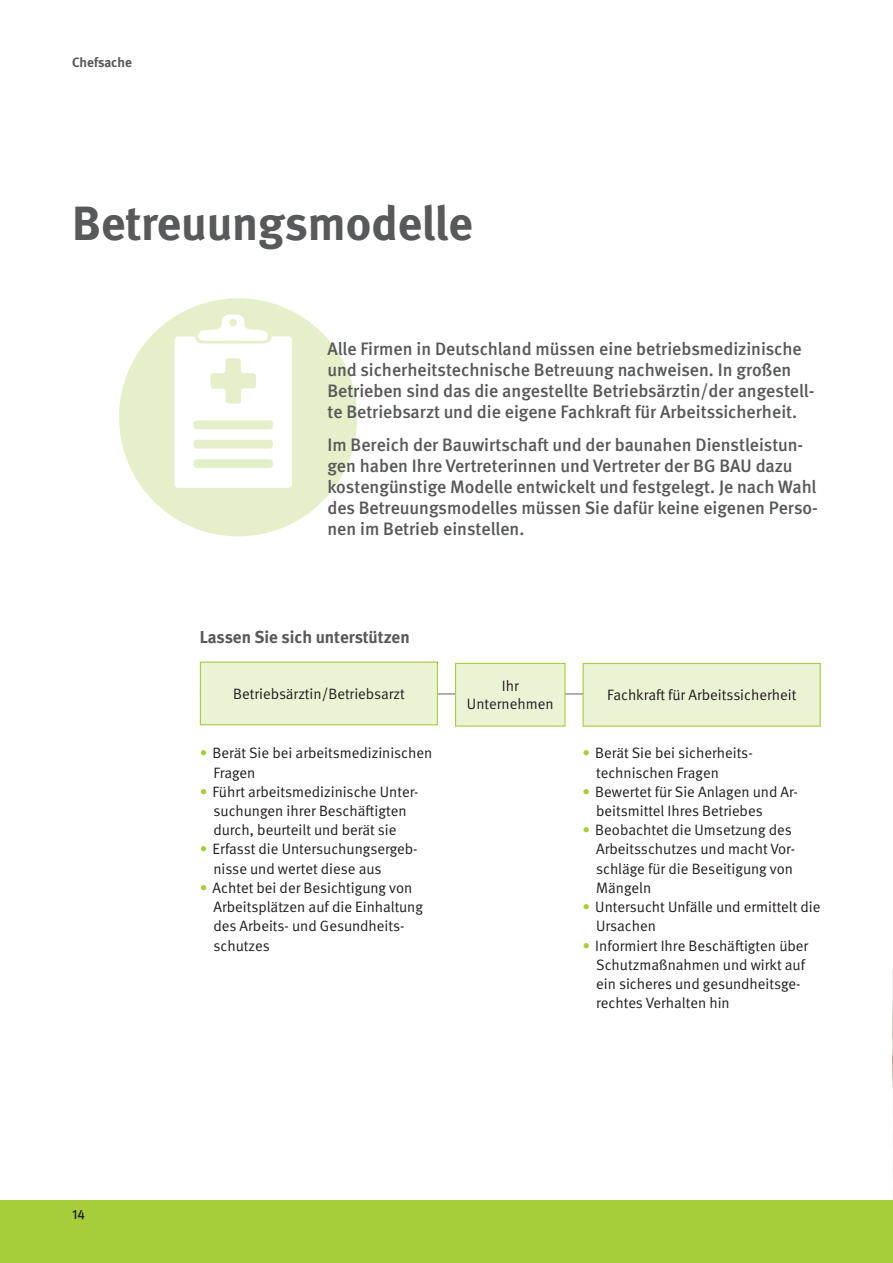
<style>
.page{position:relative;width:893px;height:1263px;background:#fff}
.page>*{position:absolute;margin:0;border:0;box-sizing:border-box;transform-origin:0 0}
.t1{font:700 48px "DGUV Meta";color:#58595b}
.t2{font:500 18px/21px "DGUV Meta";color:#58595b}
.t3{font:700 17.25px "DGUV Meta";color:#58595b}
.t4{font:15px/19.2px "DGUV Meta";color:#231f20}
.t5{font:700 13.5px "DGUV Meta";color:#58595b}
.t6{font:500 13.5px "DGUV Meta";color:#231f20}
.s1{color:#a6ce39}
</style>
<div class="page">
<div style="left:119px;top:298px;width:238px;height:238px;background:#e5f0cb;border-radius:50%"></div>
<img style="left:892px;top:970px;width:1px;height:201px">
<hr style="left:200px;top:693px;width:621px;height:2px;background:#939598">
<div style="left:200px;top:662px;width:237px;height:63px;background:#ebf3d5"></div>
<div style="left:200px;top:661px;width:238px;height:64px;border:1px solid #a6ce39"></div>
<div style="left:456px;top:663px;width:109px;height:63px;background:#ebf3d5"></div>
<div style="left:455px;top:663px;width:111px;height:64px;border:1px solid #a6ce39"></div>
<div style="left:583px;top:663px;width:237px;height:63px;background:#ebf3d5"></div>
<div style="left:583px;top:663px;width:238px;height:64px;border:1px solid #a6ce39"></div>
<div style="left:0;top:1200px;width:893px;height:63px;background:#a6ce39"></div>
<p class="t5" style="left:72px;top:57px;width:61px">Chefsache</p>
<h1 class="t1" style="left:72px;top:206px;width:402px">Betreuungsmodelle</h1>
<p class="t2" style="left:327px;top:340px;width:489px">Alle Firmen in Deutschland müssen eine betriebsmedizinische und sicherheits technische Betreuung nachweisen. In großen Betrieben sind das die angestellte Betriebsärztin/der angestell&shy;te Betriebsarzt und die eigene Fachkraft für Arbeitssicherheit.</p>
<p class="t2" style="left:327px;top:436px;width:492px">Im Bereich der Bauwirtschaft und der baunahen Dienstleistun&shy;gen haben Ihre Vertreterinnen und Vertreter der BG BAU dazu kostengünstige Modelle entwickelt und festgelegt. Je nach Wahl des Betreuungsmodelles müssen Sie dafür keine eigenen Perso&shy;nen im Betrieb einstellen.</p>
<p class="t3" style="left:200px;top:631px;width:211px">Lassen Sie sich unterstützen</p>
<p class="t4" style="left:233px;top:685px;width:173px">Betriebsärztin/Betriebsarzt</p>
<p class="t4" style="left:467px;top:678px;width:88px;line-height:18px;text-align:center">Ihr<br>Unternehmen</p>
<p class="t4" style="left:607px;top:687px;width:191px">Fachkraft für Arbeitssicherheit</p>
<p class="t6" style="left:72px;top:1209px;width:14px">14</p>
<p class="t4" style="left:213px;top:745px;width:220px;text-indent:-14px"><span class="s1">•</span> Berät Sie bei arbeits medizinischen<br>Fragen</p>
<p class="t4" style="left:200px;top:783px;width:220px;text-align:center"><span class="s1">•</span> Führt arbeitsmedizinische Unter&shy;suchungen ihrer Beschäftigten durch, beurteilt und berät sie</p>
<p class="t4" style="left:213px;top:841px;width:206px;text-indent:-14px"><span class="s1">•</span> Erfasst die Untersuchungsergeb&shy;nisse und wertet diese aus</p>
<p class="t4" style="left:213px;top:879px;width:211px;text-indent:-14px"><span class="s1">•</span> Achtet bei der Besichtigung von<br>Arbeitsplätzen auf die Einhaltung des Arbeits- und Gesundheits&shy;schutzes</p>
<p class="t4" style="left:596px;top:745px;width:158px;text-indent:-14px"><span class="s1">•</span> Berät Sie bei sicherheits&shy;technischen Fragen</p>
<p class="t4" style="left:596px;top:783px;width:203px;text-indent:-14px"><span class="s1">•</span> Bewertet für Sie Anlagen und Ar&shy;beitsmittel Ihres Betriebes</p>
<p class="t4" style="left:596px;top:822px;width:201px;text-indent:-14px"><span class="s1">•</span> Beobachtet die Umsetzung des<br>Arbeitsschutzes und macht Vor&shy;schläge für die Beseitigung von<br>Mängeln</p>
<p class="t4" style="left:596px;top:898px;width:226px;text-indent:-14px"><span class="s1">•</span> Untersucht Unfälle und ermittelt die<br>Ursachen</p>
<p class="t4" style="left:596px;top:937px;width:214px;text-indent:-14px"><span class="s1">•</span> Informiert Ihre Beschäftigten über<br>Schutzmaßnahmen und wirkt auf ein sicheres und gesundheitsge&shy;rechtes Verhalten hin</p>
</div>
